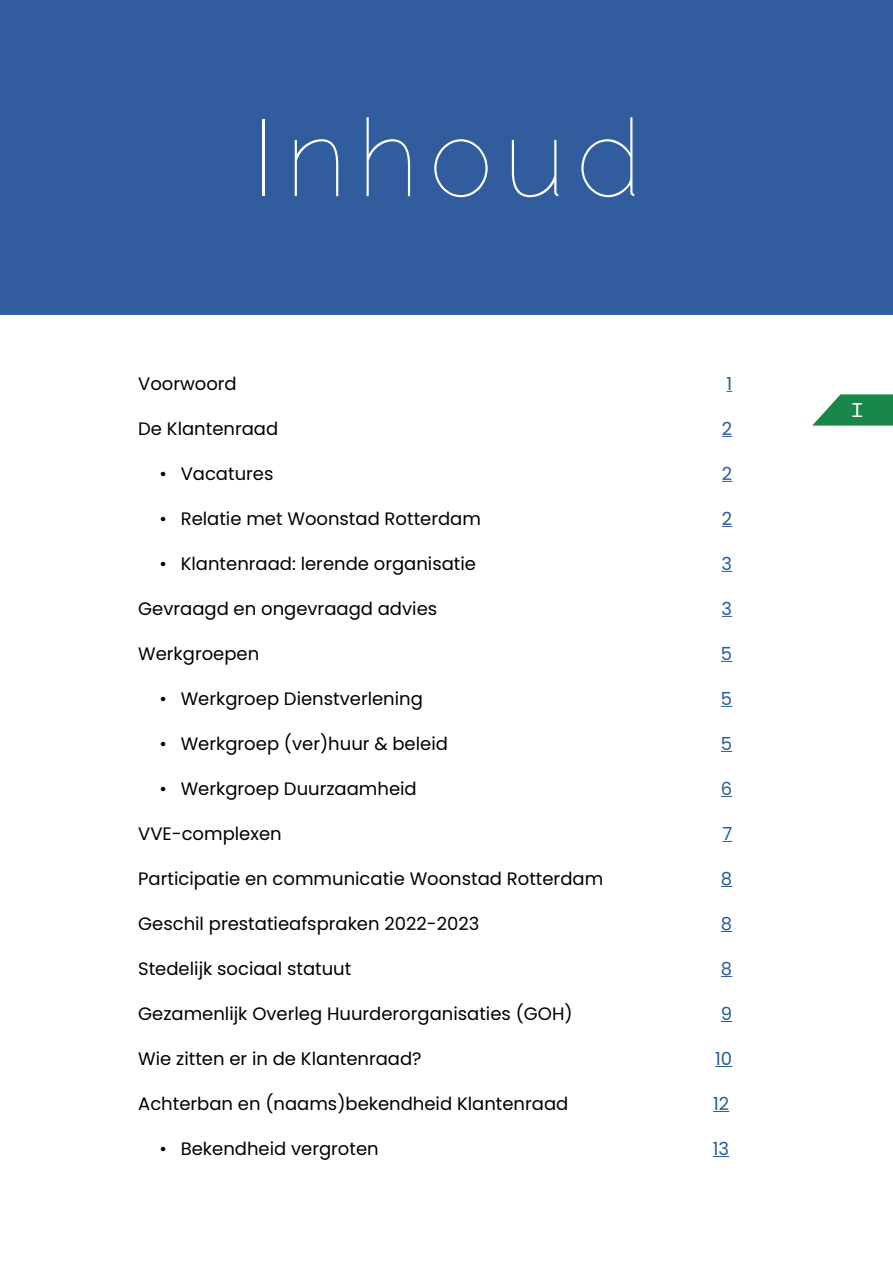
<style>
.page{position:relative;width:893px;height:1263px;background:#fff}
.page>*{position:absolute;margin:0;border:0;box-sizing:border-box;transform-origin:0 0}
.t1{font:100 108px "Raleway";letter-spacing:.1em;color:#fff}
.t2{font:24px "Courier";color:#fff}
.t3{font:18px "Poppins";color:#000}
.t4{font:18px "Poppins";color:#275b9b}
</style>
<div class="page">
<div style="left:0;top:0;width:893px;height:315px;background:#315d9e"></div>
<svg style="left:812px;top:394px;width:81px;height:32px"></svg>
<div style="left:850px;top:399px;width:20px;height:22px;background:#19864a"></div>
<svg style="left:715px;top:1066px;width:17px;height:1px"></svg>
<svg style="left:713px;top:1111px;width:16px;height:1px"></svg>
<svg style="left:713px;top:1156px;width:16px;height:1px"></svg>
<h1 class="t1" style="left:251px;top:95px;width:392px">Inhoud</h1>
<p class="t3" style="left:138px;top:373px;width:100px">Voorwoord</p>
<p class="t4" style="left:726px;top:373px;width:7px">1</p>
<p class="t3" style="left:138px;top:418px;width:142px">De Klantenraad</p>
<p class="t4" style="left:722px;top:418px;width:12px">2</p>
<p class="t3" style="left:159px;top:463px;width:116px">• Vacatures</p>
<p class="t4" style="left:722px;top:463px;width:12px">2</p>
<p class="t3" style="left:159px;top:508px;width:323px">• Relatie met Woonstad Rotterdam</p>
<p class="t4" style="left:722px;top:508px;width:12px">2</p>
<p class="t3" style="left:159px;top:553px;width:318px">• Klantenraad: lerende organisatie</p>
<p class="t4" style="left:722px;top:553px;width:12px">3</p>
<p class="t3" style="left:138px;top:598px;width:301px">Gevraagd en ongevraagd advies</p>
<p class="t4" style="left:722px;top:598px;width:12px">3</p>
<p class="t3" style="left:138px;top:643px;width:123px">Werkgroepen</p>
<p class="t4" style="left:721px;top:643px;width:13px">5</p>
<p class="t3" style="left:159px;top:688px;width:265px">• Werkgroep Dienstverlening</p>
<p class="t4" style="left:721px;top:688px;width:13px">5</p>
<p class="t3" style="left:159px;top:733px;width:290px">• Werkgroep (ver)huur &amp; beleid</p>
<p class="t4" style="left:721px;top:733px;width:13px">5</p>
<p class="t3" style="left:159px;top:778px;width:259px">• Werkgroep Duurzaamheid</p>
<p class="t4" style="left:721px;top:778px;width:13px">6</p>
<p class="t3" style="left:138px;top:823px;width:145px">VVE-complexen</p>
<p class="t4" style="left:722px;top:823px;width:11px">7</p>
<p class="t3" style="left:138px;top:868px;width:466px">Participatie en communicatie Woonstad Rotterdam</p>
<p class="t4" style="left:721px;top:868px;width:13px">8</p>
<p class="t3" style="left:138px;top:913px;width:343px">Geschil prestatieafspraken 2022-2023</p>
<p class="t4" style="left:721px;top:913px;width:13px">8</p>
<p class="t3" style="left:138px;top:958px;width:215px">Stedelijk sociaal statuut</p>
<p class="t4" style="left:721px;top:958px;width:13px">8</p>
<p class="t3" style="left:138px;top:1003px;width:436px">Gezamenlijk Overleg Huurderorganisaties (GOH)</p>
<p class="t4" style="left:721px;top:1003px;width:13px">9</p>
<p class="t3" style="left:138px;top:1048px;width:285px">Wie zitten er in de Klantenraad?</p>
<p class="t4" style="left:715px;top:1048px;width:19px">10</p>
<p class="t3" style="left:138px;top:1093px;width:432px">Achterban en (naams)bekendheid Klantenraad</p>
<p class="t4" style="left:713px;top:1093px;width:18px">12</p>
<p class="t3" style="left:159px;top:1138px;width:221px">• Bekendheid vergroten</p>
<p class="t4" style="left:713px;top:1138px;width:18px">13</p>
<h2 class="t2" style="left:850px;top:391px;width:16px">I</h2>
</div>
